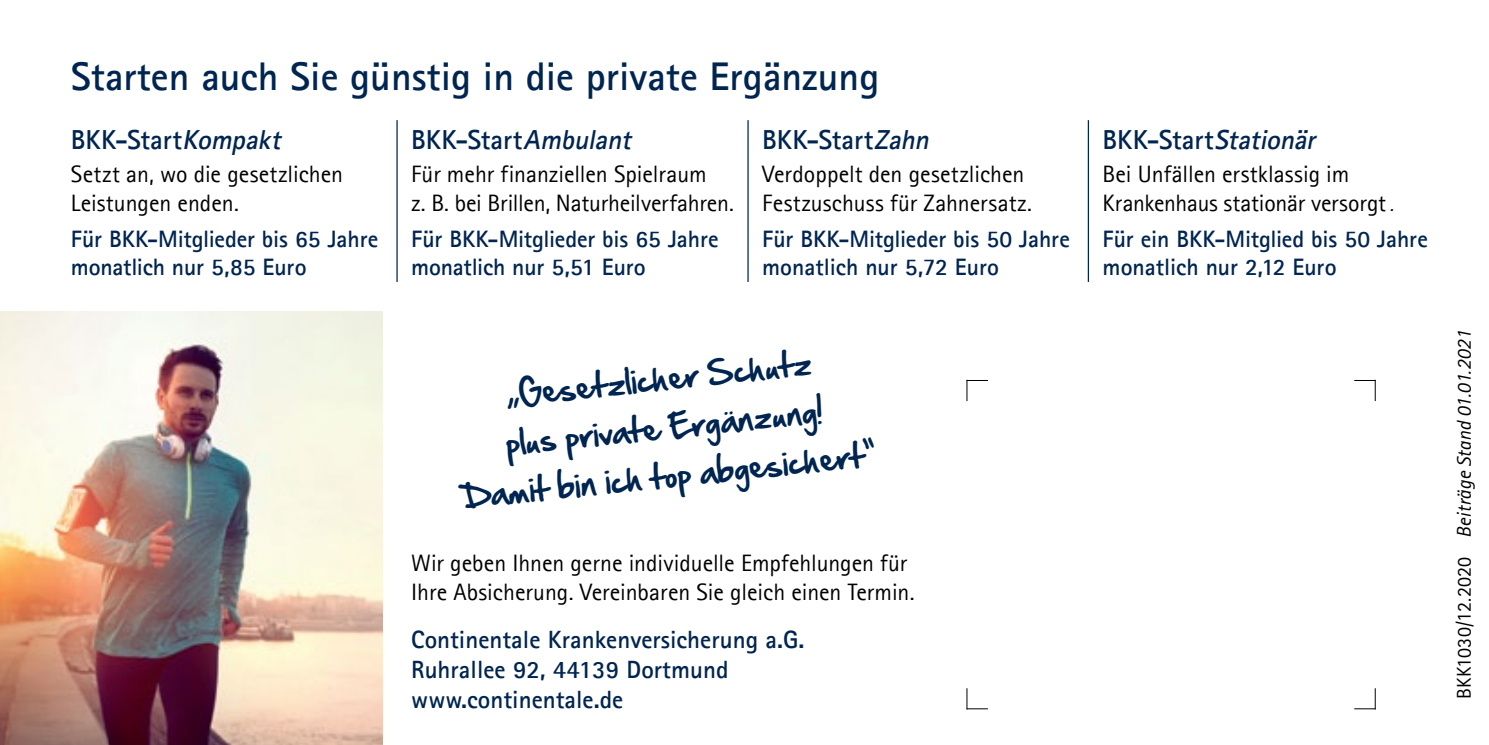
<style>
.page{position:relative;width:1489px;height:745px;background:#fff}
.page>*{position:absolute;margin:0;border:0;box-sizing:border-box;transform-origin:0 0}
.t1{font:700 40px "Agfa Rotis Sans Serif";color:#002551}
.t2{font:29.75px/48.5px "Hand Of Sean";color:#002551;text-align:center}
.t3{font:700 27.5px "Agfa Rotis Sans Serif";color:#002551}
.t4{font:700 25px/30px "Agfa Rotis Sans Serif";color:#002551}
.t5{font:23.75px/28.5px "Agfa Rotis Sans Serif";letter-spacing:-.005em;color:#000}
.t6{font:700 23.75px/28.5px "Agfa Rotis Sans Serif";letter-spacing:-.005em;color:#002551}
.t7{font:italic 20px "Agfa Rotis Sans Serif";color:#000}
.t8{font:20px "Agfa Rotis Sans Serif";letter-spacing:.01em;color:#000}
.s1{font-style:italic}
.s2{font-style:italic;font-size:20px}
</style>
<div class="page">
<img style="left:0;top:311px;width:383px;height:433px">
<svg style="left:966px;top:379px;width:21px;height:22px"></svg>
<svg style="left:1354px;top:688px;width:21px;height:21px"></svg>
<svg style="left:1354px;top:379px;width:21px;height:22px"></svg>
<svg style="left:966px;top:688px;width:21px;height:21px"></svg>
<hr style="left:396px;top:120px;width:1px;height:162px;background:#002551">
<hr style="left:747px;top:120px;width:1px;height:162px;background:#002551">
<hr style="left:1087px;top:120px;width:1px;height:162px;background:#002551">
<h1 class="t1" style="left:71px;top:51px;width:810px">Starten auch Sie günstig in die private Ergänzung</h1>
<p class="t3" style="left:71px;top:122px;width:217px">BKK-Start<span class="s1">Kompakt</span></p>
<p class="t5" style="left:71px;top:159px;width:274px">Setzt an, wo die gesetzlichen<br>Leistungen enden.</p>
<p class="t6" style="left:71px;top:224px;width:309px">Für BKK-Mitglieder bis 65 Jahre monatlich nur 5,85 Euro</p>
<p class="t3" style="left:411px;top:122px;width:227px">BKK-Start<span class="s1">Ambulant</span></p>
<p class="t5" style="left:411px;top:159px;width:324px">Für mehr finanziellen Spielraum<br>z. B. bei Brillen, Naturheilverfahren.</p>
<p class="t6" style="left:411px;top:224px;width:309px">Für BKK-Mitglieder bis 65 Jahre monatlich nur 5,51 Euro</p>
<p class="t3" style="left:762px;top:122px;width:174px">BKK-Start<span class="s1">Zahn</span></p>
<p class="t5" style="left:762px;top:159px;width:271px">Verdoppelt den gesetzlichen<br>Festzuschuss für Zahnersatz.</p>
<p class="t6" style="left:762px;top:224px;width:309px">Für BKK-Mitglieder bis 50 Jahre monatlich nur 5,72 Euro</p>
<p class="t2" style="left:450px;top:375px;width:416px;rotate:-6deg">„Gesetzlicher Schutz<br>plus private Ergänzung!<br>Damit bin ich top abgesichert“</p>
<p class="t3" style="left:1102px;top:122px;width:220px">BKK-Start<span class="s1">Stationär</span></p>
<p class="t5" style="left:1102px;top:159px;width:293px">Bei Unfällen erstklassig im<br>Krankenhaus stationär versorgt <span class="s2">.</span></p>
<p class="t6" style="left:1102px;top:224px;width:327px">Für ein BKK-Mitglied bis 50 Jahre monatlich nur 2,12 Euro</p>
<p class="t7" style="left:1451px;top:537px;width:209px;rotate:-90deg">Beiträge Stand 01.01.2021</p>
<p class="t5" style="left:411px;top:548px;width:505px">Wir geben Ihnen gerne individuelle Empfehlungen für<br>Ihre Absicherung. Vereinbaren Sie gleich einen Termin.</p>
<p class="t8" style="left:1451px;top:698px;width:144px;rotate:-90deg">BKK1030/12.2020</p>
<p class="t4" style="left:411px;top:624px;width:395px">Continentale Krankenversicherung a.G.<br>Ruhrallee 92, 44139 Dortmund www.continentale.de</p>
</div>
